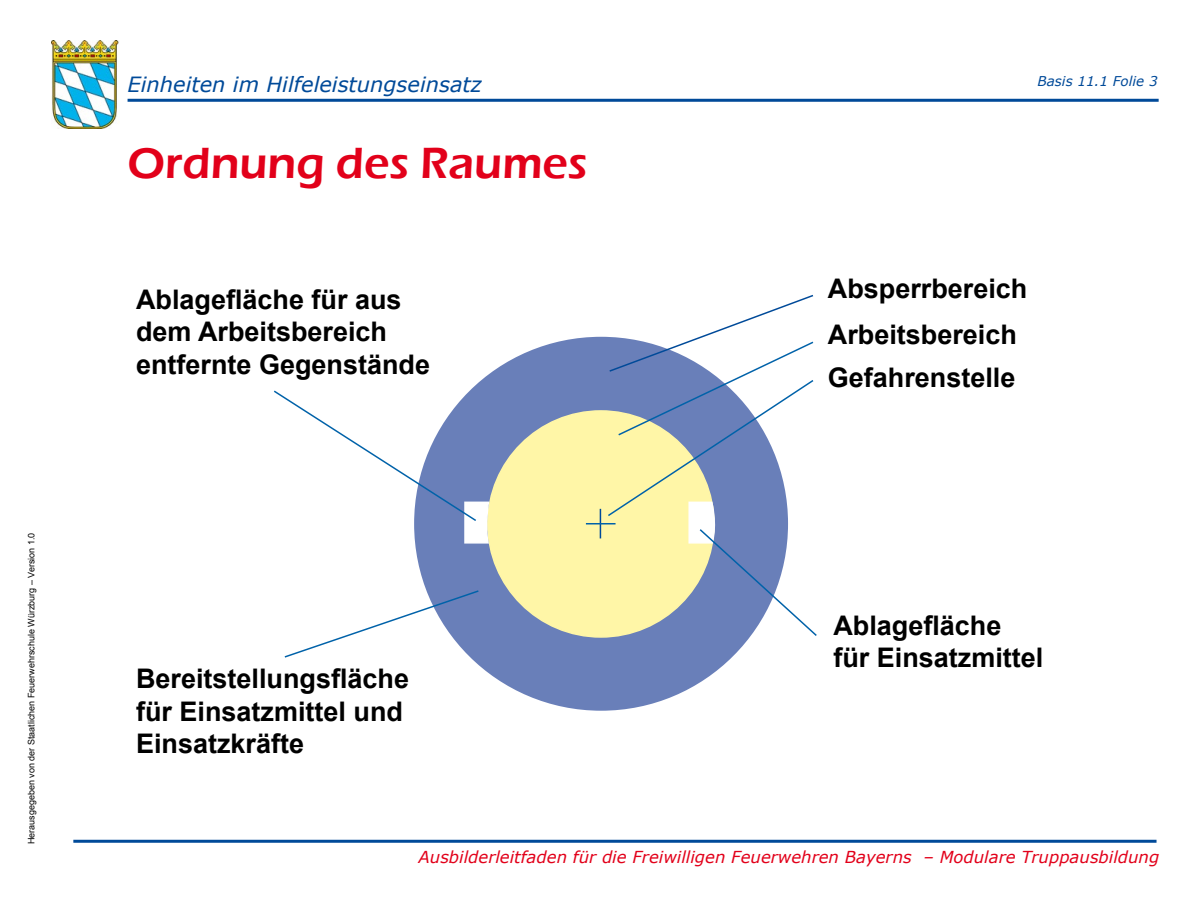
<style>
.page{position:relative;width:1200px;height:900px;background:#fff}
.page>*{position:absolute;margin:0;border:0;box-sizing:border-box;transform-origin:0 0}
.t1{font:600 45px "Eras ITC";color:#e2001a}
.t2{font:700 27px/32.4px "Arial";color:#000}
.t3{font:italic 21px "Verdana";color:#004a99}
.t4{font:italic 16.5px "Verdana";color:#e2001a}
.t5{font:italic 13.5px "Verdana";color:#004a99}
.t6{font:9px "Arial";color:#000}
</style>
<div class="page">
<hr style="left:128px;top:99px;width:1031px;height:3px;background:#004a99">
<hr style="left:73px;top:840px;width:1084px;height:3px;background:#004a99">
<img style="left:51px;top:40px;width:68px;height:89px">
<div style="left:414px;top:337px;width:374px;height:374px;background:#697fb9;border-radius:50%"></div>
<div style="left:488px;top:411px;width:226px;height:226px;background:#fff6a7;border-radius:50%"></div>
<hr style="left:586px;top:523px;width:30px;height:2px;background:#0062a9">
<svg style="left:600px;top:294px;width:217px;height:344px"></svg>
<svg style="left:274px;top:389px;width:216px;height:155px"></svg>
<svg style="left:284px;top:590px;width:195px;height:69px"></svg>
<p class="t6" style="left:26px;top:844px;width:313px;rotate:-90deg">Herausgegeben von der Staatlichen Feuerwehrschule Würzburg – Version 1.0</p>
<p class="t3" style="left:128px;top:69px;width:356px">Einheiten im Hilfeleistungseinsatz</p>
<p class="t5" style="left:1038px;top:71px;width:122px">Basis 11.1 Folie 3</p>
<h1 class="t1" style="left:128px;top:137px;width:461px">Ordnung des Raumes</h1>
<p class="t2" style="left:136px;top:284px;width:296px">Ablagefläche für aus dem Arbeitsbereich entfernte Gegenstände</p>
<p class="t2" style="left:136px;top:663px;width:275px">Bereitstellungsfläche für Einsatzmittel und<br>Einsatzkräfte</p>
<p class="t2" style="left:828px;top:266px;width:201px;line-height:46.2px">Absperrbereich<br>Arbeitsbereich</p>
<p class="t2" style="left:828px;top:362px;width:189px">Gefahrenstelle</p>
<p class="t2" style="left:833px;top:610px;width:212px">Ablagefläche für Einsatzmittel</p>
<p class="t4" style="left:419px;top:846px;width:742px">Ausbilderleitfaden für die Freiwilligen Feuerwehren Bayerns – Modulare Truppausbildung</p>
</div>
